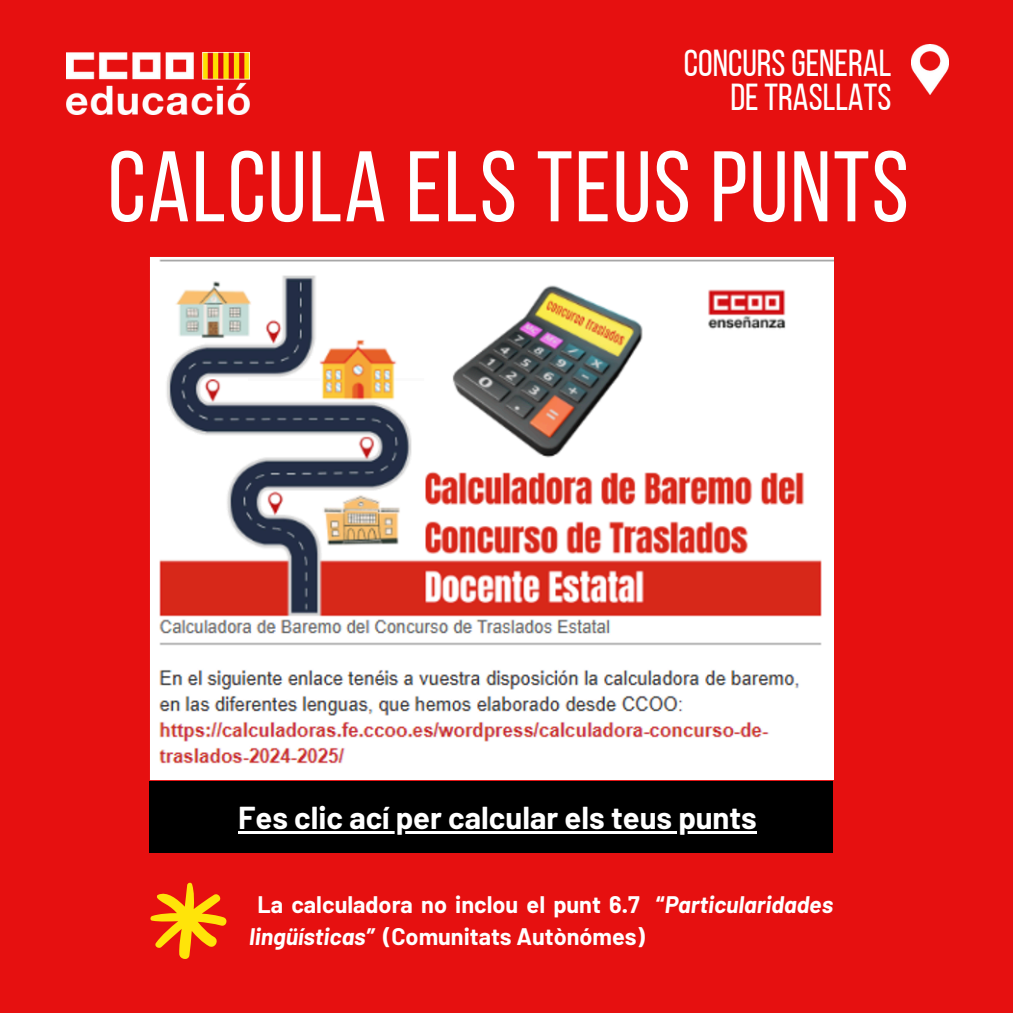
<style>
.page{position:relative;width:1013px;height:1013px;background:#fff}
.page>*{position:absolute;margin:0;border:0;box-sizing:border-box;transform-origin:0 0}
.t1{font:100px "Bebas Neue";letter-spacing:.02em;color:#fff}
.t2{font:37.5px/33.8px "Bebas Neue";color:#fff;text-align:right}
.t3{font:700 31px "Barlow";color:#fff}
.t4{font:700 23.38px/31.9px "Barlow";color:#fff}
.s1{font-style:italic}
</style>
<div class="page">
<div style="left:0;top:0;width:1012px;height:1012px;background:#e61010"></div>
<img style="left:67px;top:52px;width:182px;height:62px">
<img style="left:911px;top:44px;width:37px;height:51px">
<img style="left:150px;top:257px;width:683px;height:523px">
<div style="left:150px;top:781px;width:683px;height:71px;background:#000"></div>
<svg style="left:150px;top:882px;width:77px;height:77px"></svg>
<hr style="left:238px;top:831px;width:518px;height:3px;background:#fff">
<h1 class="t2" style="left:684px;top:50px;width:209px">CONCURS GENERAL<br>DETRASLLATS</h1>
<p class="t1" style="left:108px;top:146px;width:802px">CALCULA ELS TEUS PUNTS</p>
<h3 class="t3" style="left:238px;top:798px;width:520px">Fes clic ací per calcular els teus punts</h3>
<p class="t4" style="left:249px;top:888px;width:585px;text-indent:8px">La calculadora no inclou el punt 6.7 “<span class="s1">Particularidades lingüísticas”</span> (Comunitats Autònómes)</p>
</div>
